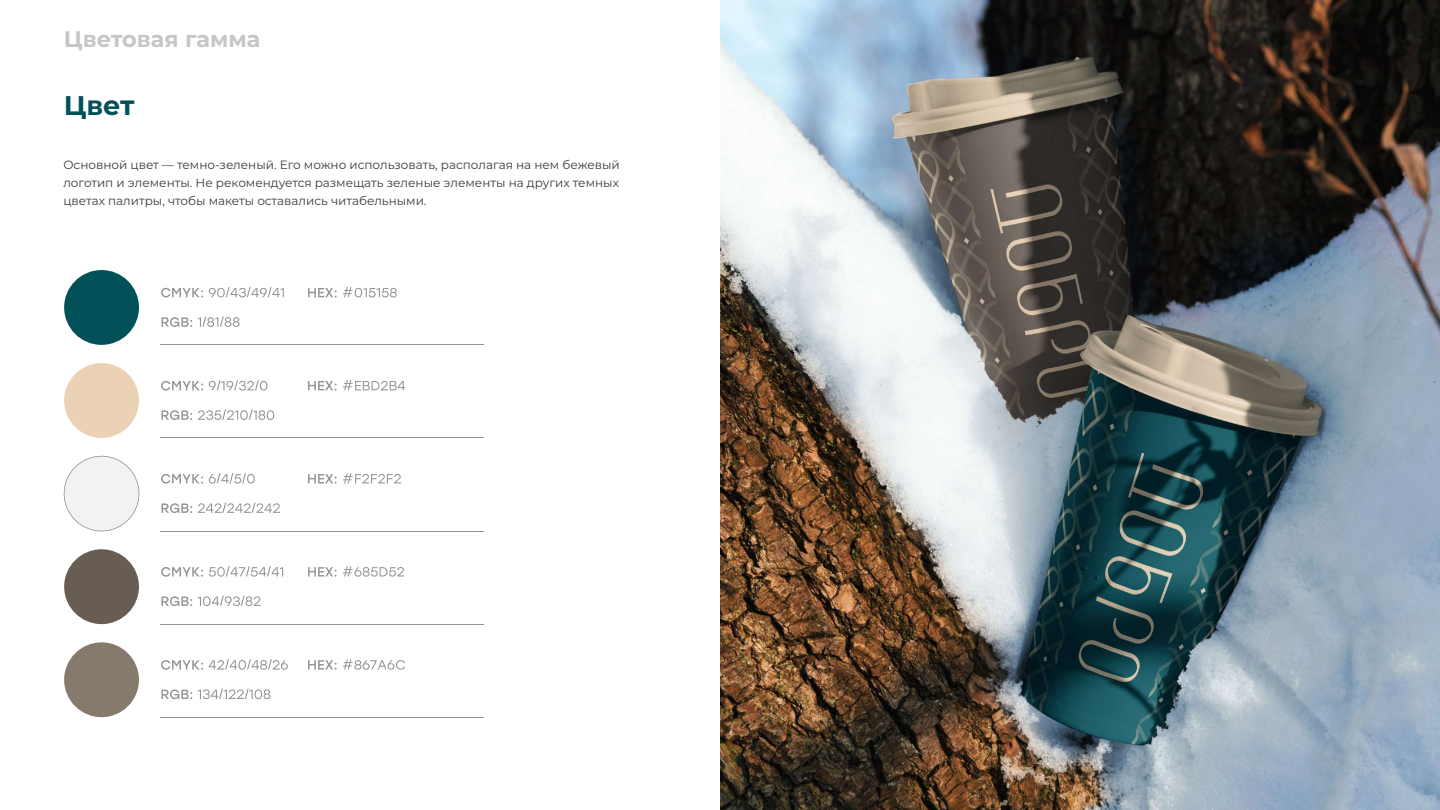
<style>
.page{position:relative;width:1440px;height:810px;background:#fff}
.page>*{position:absolute;margin:0;border:0;box-sizing:border-box;transform-origin:0 0}
.t1{font:700 27px "Montserrat";color:#015158}
.t2{font:700 22.5px "Montserrat";color:#c5c6c6}
.t3{font:12px/18px "Montserrat";color:#3a3a39;text-align:justify}
</style>
<div class="page">
<img style="left:720px;top:0;width:720px;height:810px">
<div style="left:64px;top:270px;width:75px;height:75px;background:#015158;border-radius:50%"></div>
<div style="left:64px;top:363px;width:75px;height:75px;background:#ebd2b4;border-radius:50%"></div>
<div style="left:64px;top:549px;width:75px;height:75px;background:#685d52;border-radius:50%"></div>
<svg style="left:64px;top:456px;width:75px;height:75px"></svg>
<div style="left:64px;top:642px;width:75px;height:75px;background:#867a6c;border-radius:50%"></div>
<hr style="left:160px;top:345px;width:323px;height:1px;background:#949494">
<hr style="left:160px;top:438px;width:323px;height:1px;background:#949494">
<hr style="left:160px;top:531px;width:323px;height:1px;background:#949494">
<hr style="left:160px;top:624px;width:323px;height:1px;background:#949494">
<hr style="left:160px;top:717px;width:323px;height:1px;background:#949494">
<svg style="left:162px;top:316px;width:78px;height:11px"></svg>
<svg style="left:162px;top:410px;width:112px;height:10px"></svg>
<svg style="left:162px;top:503px;width:118px;height:10px"></svg>
<svg style="left:162px;top:596px;width:99px;height:10px"></svg>
<svg style="left:162px;top:689px;width:108px;height:10px"></svg>
<svg style="left:161px;top:287px;width:123px;height:10px"></svg>
<svg style="left:161px;top:380px;width:106px;height:11px"></svg>
<svg style="left:161px;top:473px;width:94px;height:11px"></svg>
<svg style="left:161px;top:566px;width:122px;height:11px"></svg>
<svg style="left:161px;top:659px;width:127px;height:11px"></svg>
<svg style="left:308px;top:287px;width:89px;height:10px"></svg>
<svg style="left:308px;top:380px;width:97px;height:11px"></svg>
<svg style="left:308px;top:473px;width:93px;height:11px"></svg>
<svg style="left:308px;top:566px;width:96px;height:11px"></svg>
<svg style="left:308px;top:659px;width:97px;height:11px"></svg>
<h2 class="t2" style="left:64px;top:23px;width:198px">Цветовая гамма</h2>
<h1 class="t1" style="left:64px;top:86px;width:72px">Цвет</h1>
<p class="t3" style="left:63px;top:156px;width:558px">Основной цвет — темно-зеленый. Его можно использовать, располагая на нем бежевый логотип и элементы. Не рекомендуется размещать зеленые элементы на других темных цветах палитры, чтобы макеты оставались читабельными.</p>
</div>
